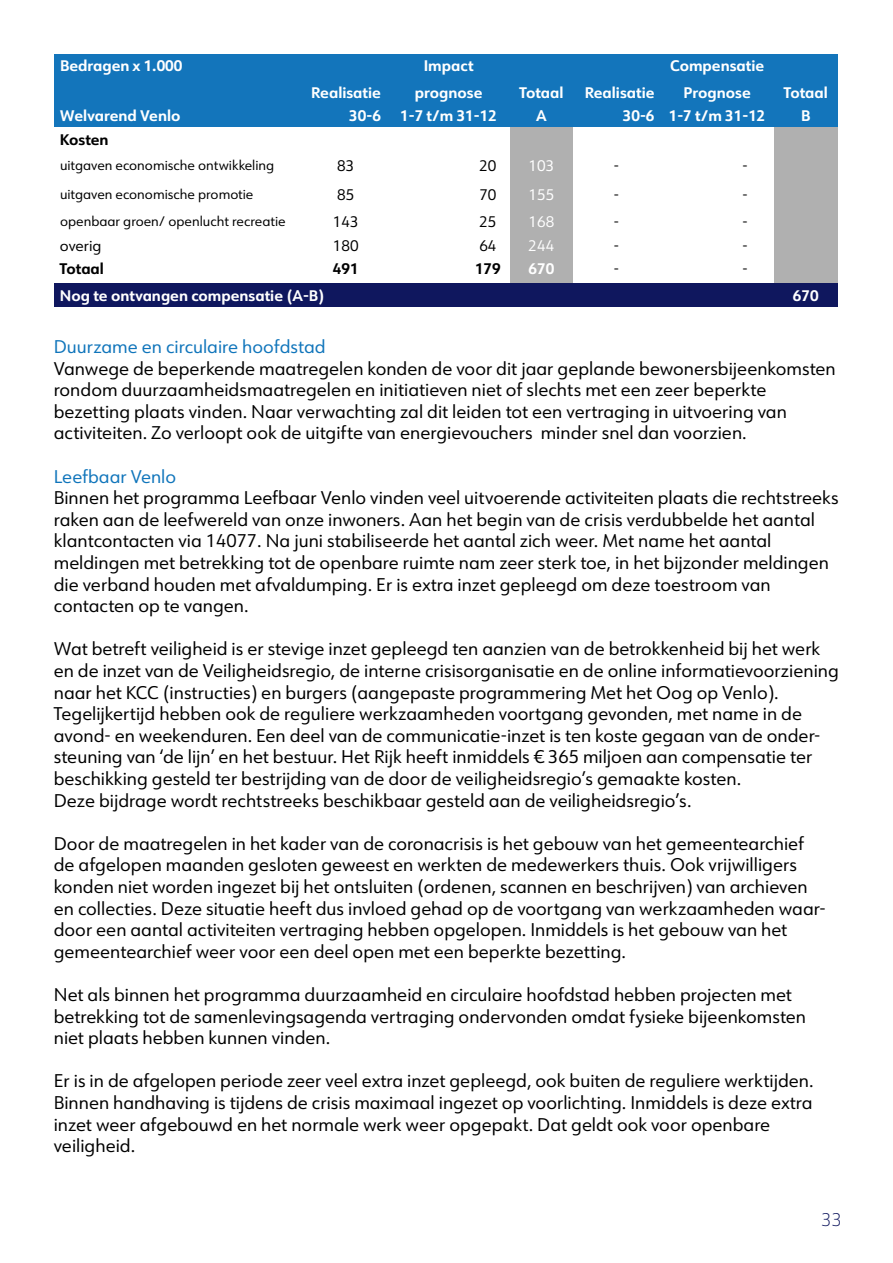
<style>
.page{position:relative;width:893px;height:1263px;background:#fff}
.page>*{position:absolute;margin:0;border:0;box-sizing:border-box;transform-origin:0 0}
.t1{font:18px/21.6px "URW Form";color:#000}
.t2{font:18px "URW Form";color:#1075bb}
.t3{font:200 18px "URW Form";color:#0f175e}
.t4{font:700 15px "URW Form";color:#fff}
.t5{font:15px "URW Form";color:#000}
.t6{font:700 15px "URW Form";color:#000}
.t7{font:15px "URW Form";color:#fff}
.t8{font:13.5px "URW Form";color:#000}
</style>
<div class="page">
<div style="left:510px;top:153px;width:63px;height:30px;background:#b0b0b0"></div>
<div style="left:774px;top:153px;width:64px;height:30px;background:#b0b0b0"></div>
<div style="left:510px;top:183px;width:63px;height:27px;background:#b0b0b0"></div>
<div style="left:774px;top:183px;width:64px;height:27px;background:#b0b0b0"></div>
<div style="left:510px;top:210px;width:63px;height:23px;background:#b0b0b0"></div>
<div style="left:774px;top:210px;width:64px;height:23px;background:#b0b0b0"></div>
<div style="left:510px;top:233px;width:63px;height:23px;background:#b0b0b0"></div>
<div style="left:774px;top:233px;width:64px;height:23px;background:#b0b0b0"></div>
<div style="left:510px;top:256px;width:63px;height:27px;background:#b0b0b0"></div>
<div style="left:774px;top:256px;width:64px;height:27px;background:#b0b0b0"></div>
<div style="left:54px;top:283px;width:720px;height:24px;background:#0f175e"></div>
<div style="left:774px;top:283px;width:64px;height:24px;background:#0f175e"></div>
<div style="left:54px;top:54px;width:251px;height:26px;background:#1375bb"></div>
<div style="left:305px;top:54px;width:82px;height:26px;background:#1375bb"></div>
<div style="left:387px;top:54px;width:123px;height:26px;background:#1375bb"></div>
<div style="left:510px;top:54px;width:63px;height:26px;background:#1375bb"></div>
<div style="left:573px;top:54px;width:87px;height:26px;background:#1375bb"></div>
<div style="left:660px;top:54px;width:114px;height:26px;background:#1375bb"></div>
<div style="left:774px;top:54px;width:64px;height:26px;background:#1375bb"></div>
<div style="left:54px;top:80px;width:251px;height:24px;background:#1375bb"></div>
<div style="left:305px;top:80px;width:82px;height:24px;background:#1375bb"></div>
<div style="left:387px;top:80px;width:123px;height:24px;background:#1375bb"></div>
<div style="left:510px;top:80px;width:63px;height:24px;background:#1375bb"></div>
<div style="left:573px;top:80px;width:87px;height:24px;background:#1375bb"></div>
<div style="left:660px;top:80px;width:114px;height:24px;background:#1375bb"></div>
<div style="left:774px;top:80px;width:64px;height:24px;background:#1375bb"></div>
<div style="left:54px;top:104px;width:251px;height:23px;background:#1375bb"></div>
<div style="left:305px;top:104px;width:82px;height:23px;background:#1375bb"></div>
<div style="left:387px;top:104px;width:123px;height:23px;background:#1375bb"></div>
<div style="left:510px;top:104px;width:63px;height:23px;background:#1375bb"></div>
<div style="left:573px;top:104px;width:87px;height:23px;background:#1375bb"></div>
<div style="left:660px;top:104px;width:114px;height:23px;background:#1375bb"></div>
<div style="left:774px;top:104px;width:64px;height:23px;background:#1375bb"></div>
<div style="left:510px;top:127px;width:63px;height:26px;background:#b0b0b0"></div>
<div style="left:774px;top:127px;width:64px;height:26px;background:#b0b0b0"></div>
<p class="t4" style="left:60px;top:56px;width:124px">Bedragen x 1.000</p>
<p class="t4" style="left:424px;top:56px;width:51px">Impact</p>
<p class="t4" style="left:670px;top:56px;width:96px">Compensatie</p>
<p class="t4" style="left:311px;top:82px;width:71px">Realisatie</p>
<p class="t4" style="left:415px;top:82px;width:69px">prognose</p>
<p class="t4" style="left:519px;top:82px;width:45px">Totaal</p>
<p class="t4" style="left:585px;top:82px;width:71px">Realisatie</p>
<p class="t4" style="left:684px;top:82px;width:69px">Prognose</p>
<p class="t4" style="left:784px;top:82px;width:45px">Totaal</p>
<p class="t4" style="left:60px;top:105px;width:122px">Welvarend Venlo</p>
<p class="t4" style="left:349px;top:105px;width:33px">30-6</p>
<p class="t4" style="left:400px;top:105px;width:98px">1-7 t/m 31-12</p>
<p class="t4" style="left:536px;top:105px;width:12px">A</p>
<p class="t4" style="left:623px;top:105px;width:144px">30-6 1-7 t/m 31-12</p>
<p class="t4" style="left:801px;top:105px;width:11px">B</p>
<p class="t6" style="left:60px;top:129px;width:50px">Kosten</p>
<p class="t8" style="left:60px;top:156px;width:216px">uitgaven economische ontwikkeling</p>
<p class="t5" style="left:337px;top:155px;width:19px">83</p>
<p class="t5" style="left:479px;top:155px;width:19px">20</p>
<p class="t7" style="left:529px;top:155px;width:27px">103</p>
<p class="t5" style="left:614px;top:155px;width:7px">-</p>
<p class="t5" style="left:743px;top:155px;width:7px">-</p>
<p class="t8" style="left:60px;top:185px;width:195px">uitgaven economische promotie</p>
<p class="t5" style="left:337px;top:185px;width:19px">85</p>
<p class="t5" style="left:479px;top:185px;width:19px">70</p>
<p class="t7" style="left:529px;top:185px;width:27px">155</p>
<p class="t5" style="left:614px;top:185px;width:7px">-</p>
<p class="t5" style="left:743px;top:185px;width:7px">-</p>
<p class="t8" style="left:60px;top:212px;width:227px">openbaar groen/ openlucht recreatie</p>
<p class="t5" style="left:333px;top:212px;width:27px">143</p>
<p class="t5" style="left:479px;top:212px;width:19px">25</p>
<p class="t7" style="left:529px;top:212px;width:27px">168</p>
<p class="t5" style="left:614px;top:212px;width:7px">-</p>
<p class="t5" style="left:743px;top:212px;width:7px">-</p>
<p class="t5" style="left:60px;top:235px;width:43px">overig</p>
<p class="t5" style="left:333px;top:235px;width:27px">180</p>
<p class="t5" style="left:479px;top:235px;width:19px">64</p>
<p class="t7" style="left:529px;top:235px;width:27px">244</p>
<p class="t5" style="left:614px;top:235px;width:7px">-</p>
<p class="t5" style="left:743px;top:235px;width:7px">-</p>
<p class="t6" style="left:60px;top:258px;width:45px">Totaal</p>
<p class="t6" style="left:333px;top:258px;width:27px">491</p>
<p class="t6" style="left:475px;top:258px;width:27px">179</p>
<p class="t4" style="left:529px;top:258px;width:27px">670</p>
<p class="t5" style="left:614px;top:259px;width:7px">-</p>
<p class="t5" style="left:743px;top:259px;width:7px">-</p>
<p class="t4" style="left:60px;top:285px;width:266px">Nog te ontvangen compensatie (A-B)</p>
<p class="t4" style="left:793px;top:285px;width:27px">670</p>
<p class="t2" style="left:54px;top:334px;width:273px">Duurzame en circulaire hoofdstad</p>
<p class="t1" style="left:54px;top:357px;width:783px">Vanwege de beperkende maatregelen konden de voor dit jaar geplande bewonersbijeenkomsten rondom duurzaamheidsmaatregelen en initiatieven niet of slechts met een zeer beperkte bezetting plaats vinden. Naar verwachting zal dit leiden tot een vertraging in uitvoering van activiteiten. Zo verloopt ook de uitgifte van energievouchers minder snel dan voorzien.</p>
<p class="t2" style="left:54px;top:464px;width:124px">Leefbaar Venlo</p>
<p class="t1" style="left:54px;top:486px;width:786px">Binnen het programma Leefbaar Venlo vinden veel uitvoerende activiteiten plaats die rechtstreeks raken aan de leefwereld van onze inwoners. Aan het begin van de crisis verdubbelde het aantal klantcontacten via 14077. Na juni stabiliseerde het aantal zich weer. Met name het aantal meldingen met betrekking tot de openbare ruimte nam zeer sterk toe, in het bijzonder meldingen die verband houden met afvaldumping. Er is extra inzet gepleegd om deze toestroom van contacten op te vangen.</p>
<p class="t1" style="left:54px;top:637px;width:786px">Wat betreft veiligheid is er stevige inzet gepleegd ten aanzien van de betrokkenheid bij het werk en de inzet van de Veiligheidsregio, de interne crisisorganisatie en de online informatievoorziening naar het KCC (instructies) en burgers (aangepaste programmering Met het Oog op Venlo).<br>Tegelijkertijd hebben ook de reguliere werkzaamheden voortgang gevonden, met name in de avond- en weekenduren. Een deel van de communicatie-inzet is ten koste gegaan van de onder&shy;steuning van ‘de lijn’ en het bestuur. Het Rijk heeft inmiddels € 365 miljoen aan compensatie ter beschikking gesteld ter bestrijding van de door de veiligheidsregio’s gemaakte kosten.<br>Deze bijdrage wordt rechtstreeks beschikbaar gesteld aan de veiligheidsregio’s.</p>
<p class="t1" style="left:54px;top:832px;width:773px">Door de maatregelen in het kader van de coronacrisis is het gebouw van het gemeentearchief de afgelopen maanden gesloten geweest en werkten de medewerkers thuis. Ook vrijwilligers konden niet worden ingezet bij het ontsluiten (ordenen, scannen en beschrijven) van archieven en collecties. Deze situatie heeft dus invloed gehad op de voortgang van werkzaamheden waar&shy;door een aantal activiteiten vertraging hebben opgelopen. Inmiddels is het gebouw van het gemeentearchief weer voor een deel open met een beperkte bezetting.</p>
<p class="t1" style="left:54px;top:983px;width:754px">Net als binnen het programma duurzaamheid en circulaire hoofdstad hebben projecten met betrekking tot de samenlevingsagenda vertraging ondervonden omdat fysieke bijeenkomsten niet plaats hebben kunnen vinden.</p>
<p class="t1" style="left:54px;top:1069px;width:761px">Er is in de afgelopen periode zeer veel extra inzet gepleegd, ook buiten de reguliere werktijden.<br>Binnen handhaving is tijdens de crisis maximaal ingezet op voorlichting. Inmiddels is deze extra inzet weer afgebouwd en het normale werk weer opgepakt. Dat geldt ook voor openbare veiligheid.</p>
<p class="t3" style="left:821px;top:1207px;width:22px">33</p>
</div>
